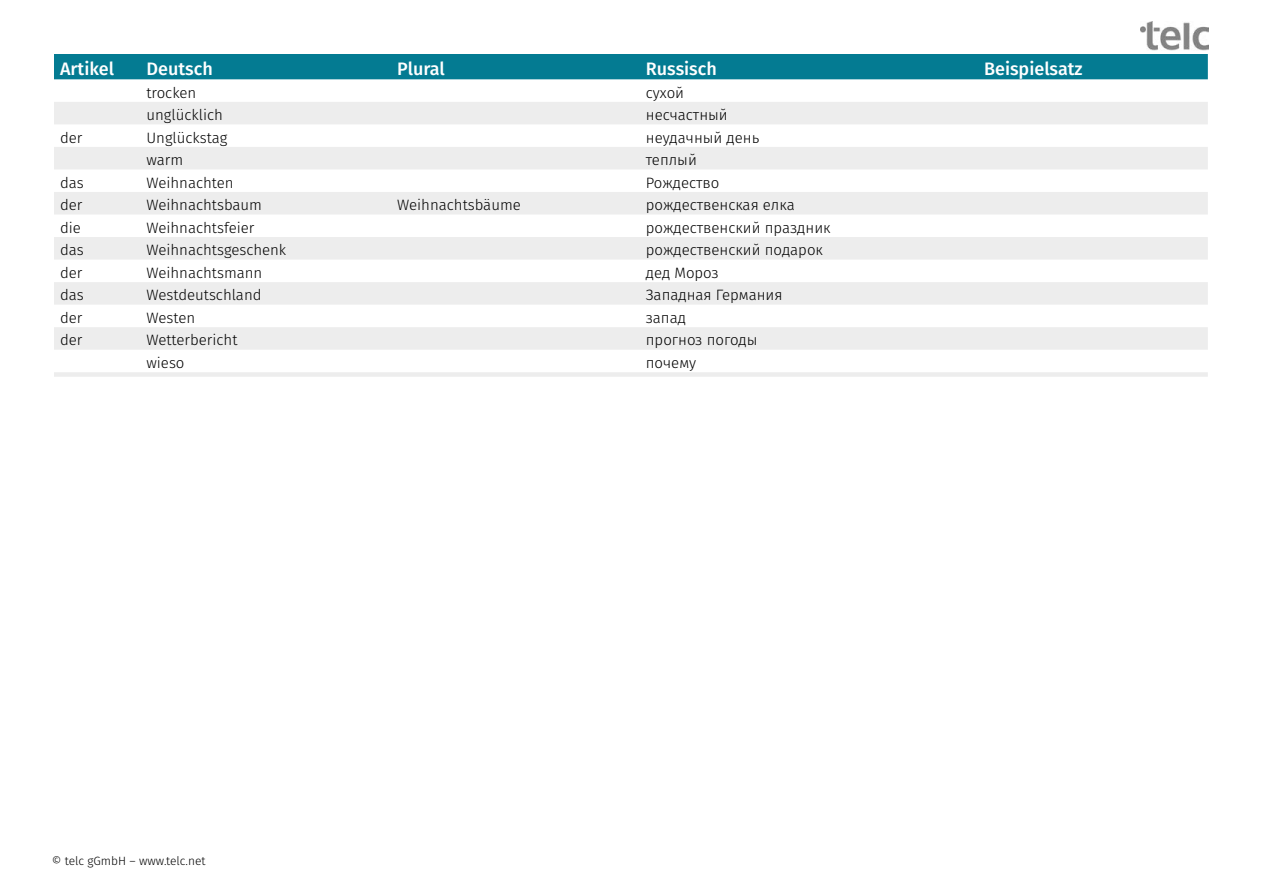
<style>
.page{position:relative;width:1263px;height:893px;background:#fff}
.page>*{position:absolute;margin:0;border:0;box-sizing:border-box;transform-origin:0 0}
.t1{font:500 18px "Fira Sans";color:#fff}
.Wortschatz{font:300 15px "Fira Sans";color:#000}
.t2{font:300 12px "Fira Sans";color:#000}
</style>
<div class="page">
<img style="left:1140px;top:21px;width:69px;height:30px">
<div style="left:54px;top:54px;width:1154px;height:25px;background:#047b92"></div>
<svg style="left:54px;top:102px;width:1154px;height:275px;fill:#f2f2f2"></svg>
<p class="t1" style="left:60px;top:54px;width:56px">Artikel</p>
<p class="t1" style="left:146px;top:54px;width:68px">Deutsch</p>
<p class="t1" style="left:397px;top:54px;width:49px">Plural</p>
<p class="t1" style="left:646px;top:54px;width:73px">Russisch</p>
<p class="t1" style="left:984px;top:54px;width:100px">Beispielsatz</p>
<p class="Wortschatz" style="left:146px;top:82px;width:51px">trocken</p>
<p class="Wortschatz" style="left:646px;top:82px;width:40px">сухой</p>
<p class="Wortschatz" style="left:146px;top:104px;width:78px">unglücklich</p>
<p class="Wortschatz" style="left:646px;top:104px;width:83px">несчастный</p>
<p class="Wortschatz" style="left:60px;top:127px;width:24px">der</p>
<p class="Wortschatz" style="left:146px;top:127px;width:82px">Unglückstag</p>
<p class="Wortschatz" style="left:646px;top:127px;width:115px">неудачный день</p>
<p class="Wortschatz" style="left:146px;top:149px;width:38px">warm</p>
<p class="Wortschatz" style="left:646px;top:149px;width:53px">теплый</p>
<p class="Wortschatz" style="left:60px;top:172px;width:25px">das</p>
<p class="Wortschatz" style="left:146px;top:172px;width:89px">Weihnachten</p>
<p class="Wortschatz" style="left:646px;top:172px;width:75px">Рождество</p>
<p class="Wortschatz" style="left:60px;top:194px;width:24px">der</p>
<p class="Wortschatz" style="left:146px;top:194px;width:117px">Weihnachtsbaum</p>
<p class="Wortschatz" style="left:397px;top:194px;width:125px">Weihnachtsbäume</p>
<p class="Wortschatz" style="left:646px;top:194px;width:150px">рождественская елка</p>
<p class="Wortschatz" style="left:60px;top:217px;width:22px">die</p>
<p class="Wortschatz" style="left:146px;top:217px;width:109px">Weihnachtsfeier</p>
<p class="Wortschatz" style="left:646px;top:217px;width:186px">рождественский праздник</p>
<p class="Wortschatz" style="left:60px;top:239px;width:25px">das</p>
<p class="Wortschatz" style="left:146px;top:239px;width:141px">Weihnachtsgeschenk</p>
<p class="Wortschatz" style="left:646px;top:239px;width:179px">рождественский подарок</p>
<p class="Wortschatz" style="left:60px;top:262px;width:24px">der</p>
<p class="Wortschatz" style="left:146px;top:262px;width:117px">Weihnachtsmann</p>
<p class="Wortschatz" style="left:646px;top:262px;width:74px">дед Мороз</p>
<p class="Wortschatz" style="left:60px;top:285px;width:25px">das</p>
<p class="Wortschatz" style="left:146px;top:285px;width:117px">Westdeutschland</p>
<p class="Wortschatz" style="left:646px;top:285px;width:138px">Западная Германия</p>
<p class="Wortschatz" style="left:60px;top:307px;width:24px">der</p>
<p class="Wortschatz" style="left:146px;top:307px;width:50px">Westen</p>
<p class="Wortschatz" style="left:646px;top:307px;width:42px">запад</p>
<p class="Wortschatz" style="left:60px;top:330px;width:24px">der</p>
<p class="Wortschatz" style="left:146px;top:330px;width:93px">Wetterbericht</p>
<p class="Wortschatz" style="left:646px;top:330px;width:113px">прогноз погоды</p>
<p class="Wortschatz" style="left:146px;top:352px;width:40px">wieso</p>
<p class="Wortschatz" style="left:646px;top:352px;width:52px">почему</p>
<p class="t2" style="left:52px;top:852px;width:155px">© telc gGmbH – www.telc.net</p>
</div>
